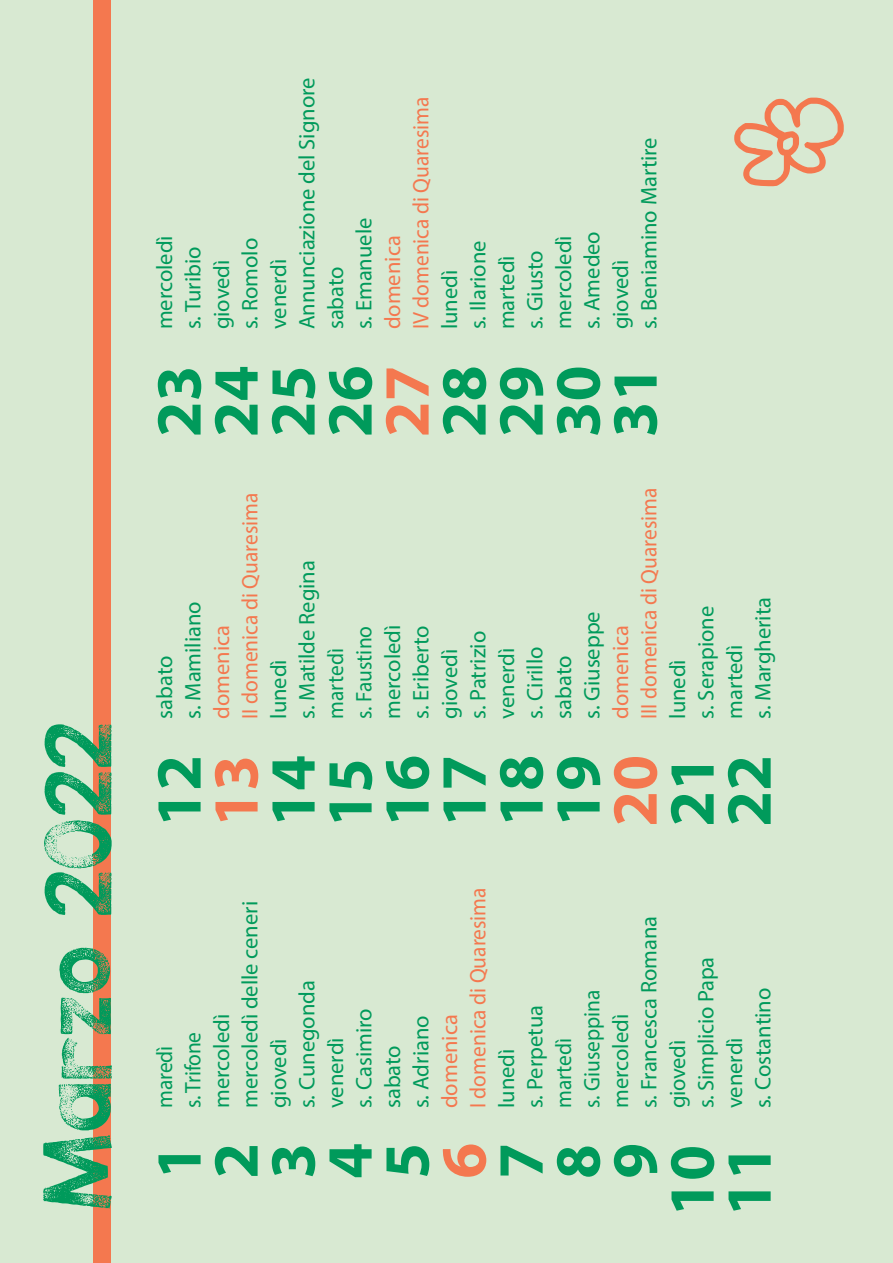
<style>
.page{position:relative;width:893px;height:1263px;background:#d8e9d2}
.page>*{position:absolute;margin:0;border:0;box-sizing:border-box;transform-origin:0 0}
.t1{font:210px "MTF Doodle";color:#f4784f}
.t2{font:75px "KGTRIBECASTAMP";color:#009a5b}
.t3{font:700 64.8px "Myriad Pro";color:#009a5b}
.t4{font:700 64.8px "Myriad Pro";color:#f4784f}
.t5{font:700 64.8px "Myriad Pro";color:#009a5b;scale:.95 1}
.t6{font:22.5px/28.5px "Myriad Pro";color:#009a5b}
.t7{font:22.5px/28.5px "Myriad Pro";color:#f4784f}
.t8{font:22.5px/28.5px "Myriad Pro";color:#009a5b;scale:.95 1}
</style>
<div class="page">
<div style="left:94px;top:0;width:17px;height:1263px;background:#f4784f"></div>
<h2 class="t2" style="left:27px;top:1211px;width:490px;rotate:-90deg">Marzo 2022</h2>
<p class="t6" style="left:150px;top:329px;width:96px;rotate:-90deg">mercoledì s. Turibio</p>
<p class="t6" style="left:207px;top:329px;width:93px;rotate:-90deg">giovedì<br>s. Romolo</p>
<p class="t6" style="left:264px;top:329px;width:253px;rotate:-90deg">venerdì<br>Annunciazione del Signore</p>
<p class="t6" style="left:321px;top:329px;width:113px;rotate:-90deg">sabato<br>s. Emanuele</p>
<p class="t7" style="left:378px;top:329px;width:234px;rotate:-90deg">domenica<br>IV domenica di Quaresima</p>
<p class="t6" style="left:435px;top:329px;width:90px;rotate:-90deg">lunedì<br>s. Ilarione</p>
<p class="t6" style="left:492px;top:329px;width:80px;rotate:-90deg">martedì s. Giusto</p>
<p class="t6" style="left:549px;top:329px;width:100px;rotate:-90deg">mercoledì s. Amedeo</p>
<p class="t6" style="left:606px;top:329px;width:193px;rotate:-90deg">giovedì<br>s. Beniamino Martire</p>
<h3 class="t3" style="left:136px;top:437px;width:73px;rotate:-90deg">23</h3>
<h3 class="t3" style="left:193px;top:437px;width:73px;rotate:-90deg">24</h3>
<h3 class="t3" style="left:250px;top:437px;width:73px;rotate:-90deg">25</h3>
<h3 class="t3" style="left:307px;top:437px;width:73px;rotate:-90deg">26</h3>
<h3 class="t4" style="left:364px;top:437px;width:73px;rotate:-90deg">27</h3>
<h3 class="t3" style="left:421px;top:437px;width:73px;rotate:-90deg">28</h3>
<h3 class="t3" style="left:478px;top:437px;width:73px;rotate:-90deg">29</h3>
<h3 class="t3" style="left:535px;top:437px;width:73px;rotate:-90deg">30</h3>
<h3 class="t3" style="left:592px;top:437px;width:73px;rotate:-90deg">31</h3>
<h1 class="t1" style="left:734px;top:-9px;width:116px">f</h1>
<p class="t6" style="left:150px;top:719px;width:119px;rotate:-90deg">sabato<br>s. Mamiliano</p>
<p class="t7" style="left:207px;top:719px;width:227px;rotate:-90deg">domenica<br>II domenica di Quaresima</p>
<p class="t6" style="left:264px;top:719px;width:160px;rotate:-90deg">lunedì<br>s. Matilde Regina</p>
<p class="t8" style="left:321px;top:719px;width:99px;rotate:-90deg">martedì<br>s. Faustino</p>
<p class="t6" style="left:378px;top:719px;width:96px;rotate:-90deg">mercoledì s. Eriberto</p>
<p class="t6" style="left:435px;top:719px;width:89px;rotate:-90deg">giovedì s. Patrizio</p>
<p class="t6" style="left:492px;top:719px;width:74px;rotate:-90deg">venerdì s. Cirillo</p>
<p class="t6" style="left:549px;top:719px;width:109px;rotate:-90deg">sabato<br>s. Giuseppe</p>
<p class="t7" style="left:606px;top:719px;width:232px;rotate:-90deg">domenica<br>III domenica di Quaresima</p>
<p class="t6" style="left:663px;top:719px;width:114px;rotate:-90deg">lunedì<br>s. Serapione</p>
<p class="t6" style="left:720px;top:719px;width:123px;rotate:-90deg">martedì<br>s. Margherita</p>
<h3 class="t3" style="left:136px;top:827px;width:73px;rotate:-90deg">12</h3>
<h3 class="t4" style="left:193px;top:827px;width:73px;rotate:-90deg">13</h3>
<h3 class="t3" style="left:250px;top:827px;width:73px;rotate:-90deg">14</h3>
<h3 class="t5" style="left:307px;top:827px;width:73px;rotate:-90deg">15</h3>
<h3 class="t3" style="left:364px;top:827px;width:73px;rotate:-90deg">16</h3>
<h3 class="t3" style="left:421px;top:827px;width:73px;rotate:-90deg">17</h3>
<h3 class="t3" style="left:478px;top:827px;width:73px;rotate:-90deg">18</h3>
<h3 class="t3" style="left:535px;top:827px;width:73px;rotate:-90deg">19</h3>
<h3 class="t4" style="left:592px;top:827px;width:73px;rotate:-90deg">20</h3>
<h3 class="t3" style="left:649px;top:827px;width:73px;rotate:-90deg">21</h3>
<h3 class="t3" style="left:706px;top:827px;width:73px;rotate:-90deg">22</h3>
<p class="t8" style="left:150px;top:1108px;width:82px;rotate:-90deg">maredì s. Trifone</p>
<p class="t6" style="left:207px;top:1108px;width:209px;rotate:-90deg">mercoledì<br>mercoledì delle ceneri</p>
<p class="t6" style="left:264px;top:1108px;width:129px;rotate:-90deg">giovedì<br>s. Cunegonda</p>
<p class="t6" style="left:321px;top:1108px;width:101px;rotate:-90deg">venerdì<br>s. Casimiro</p>
<p class="t6" style="left:378px;top:1108px;width:94px;rotate:-90deg">sabato<br>s. Adriano</p>
<p class="t7" style="left:435px;top:1108px;width:222px;rotate:-90deg">domenica<br>I domenica di Quaresima</p>
<p class="t6" style="left:492px;top:1108px;width:104px;rotate:-90deg">lunedì<br>s. Perpetua</p>
<p class="t8" style="left:549px;top:1108px;width:126px;rotate:-90deg">martedì<br>s. Giuseppina</p>
<p class="t6" style="left:606px;top:1108px;width:194px;rotate:-90deg">mercoledì<br>s. Francesca Romana</p>
<p class="t6" style="left:663px;top:1108px;width:153px;rotate:-90deg">giovedì<br>s. Simplicio Papa</p>
<p class="t6" style="left:720px;top:1108px;width:122px;rotate:-90deg">venerdì<br>s. Costantino</p>
<h3 class="t5" style="left:136px;top:1179px;width:37px;rotate:-90deg">1</h3>
<h3 class="t3" style="left:193px;top:1179px;width:37px;rotate:-90deg">2</h3>
<h3 class="t3" style="left:250px;top:1179px;width:37px;rotate:-90deg">3</h3>
<h3 class="t3" style="left:307px;top:1179px;width:37px;rotate:-90deg">4</h3>
<h3 class="t3" style="left:364px;top:1179px;width:37px;rotate:-90deg">5</h3>
<h3 class="t4" style="left:421px;top:1179px;width:37px;rotate:-90deg">6</h3>
<h3 class="t3" style="left:478px;top:1179px;width:37px;rotate:-90deg">7</h3>
<h3 class="t5" style="left:535px;top:1179px;width:37px;rotate:-90deg">8</h3>
<h3 class="t3" style="left:592px;top:1179px;width:37px;rotate:-90deg">9</h3>
<h3 class="t3" style="left:649px;top:1216px;width:73px;rotate:-90deg">10</h3>
<h3 class="t3" style="left:706px;top:1216px;width:73px;rotate:-90deg">11</h3>
</div>
